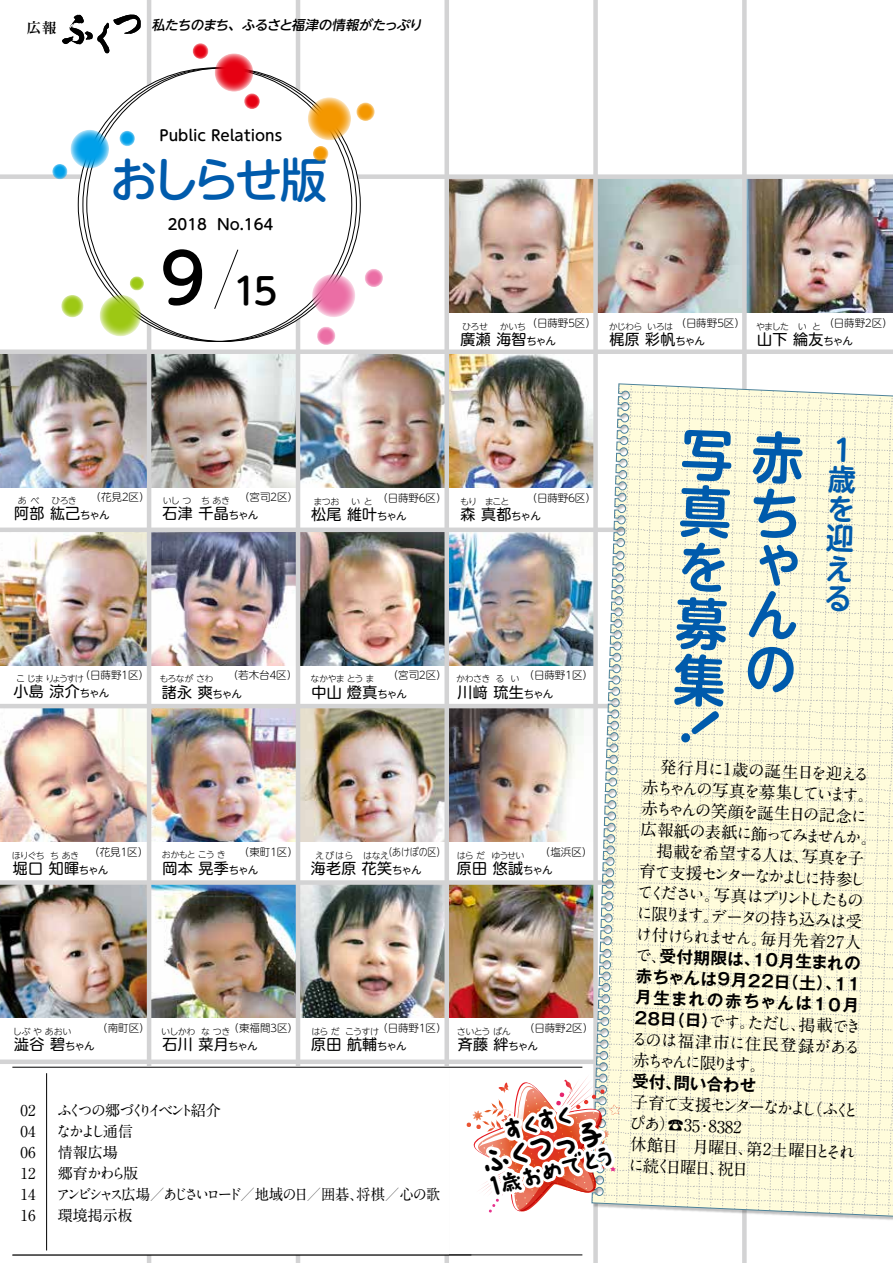
<style>
.page{position:relative;width:893px;height:1263px;background:#fff}
.page>*{position:absolute;margin:0;border:0;box-sizing:border-box;transform-origin:0 0}
.t1{font:700 55.5px/56.4px "UD Shin M Go Pr 6 De";color:#005bac;text-align:justify;scale:.94 1}
.t2{font:500 47.7px "UD Shin M Go Pr 6";letter-spacing:-.12em;color:#005bac}
.t3{font:500 36.45px "UD Shin M Go Pr 6";color:#000}
.t4{font:34.95px "Elmer P Font";color:#000}
.t5{font:700 29.55px/29.5px "UD Shin M Go Pr 6 De";color:#005bac;text-align:justify;scale:.94 1}
.t6{font:28.65px "Elmer P Font";color:#000}
.t7{font:25.95px "Elmer P Font";color:#000}
.t8{font:700 16.5px/21px "A1 Mincho Std";color:#000}
.t9{font:700 16.5px/21px "Gothic MB101 Pro De";color:#000;text-align:justify}
.t10{font:15px "UD Shin M Go Pr 6";letter-spacing:.02em;color:#000}
.t11{font:700 15px/21px "A1 Mincho Std";letter-spacing:-.17em;color:#000}
.t12{font:700 15px/21px "A1 Mincho Std";letter-spacing:-.135em;color:#000;text-align:justify}
.t13{font:500 14.85px "UD Shin M Go Pr 6";color:#000}
.t14{font:14.1px "P Shuei Min Pr 6 B";color:#000}
.t15{font:italic 500 13.35px "UD Shin M Go Pr 6";color:#000}
.t16{font:300 10.5px "UD Shin M Go Pr 6";letter-spacing:-.025em;color:#000}
.t17{font:300 9px "UD Shin M Go Pr 6";letter-spacing:-.07em;color:#000}
.s1{font-size:68.1px}
.s2{font-size:10.5px}
.s3{font-family:"A1 Mincho Std"}
.s4{font-family:"Gothic MB101 Pro De"}
</style>
<div class="page">
<svg style="left:62px;top:15px;width:79px;height:38px"></svg>
<img style="left:0;top:532px;width:592px;height:133px">
<img style="left:0;top:708px;width:592px;height:133px">
<img style="left:0;top:354px;width:592px;height:133px">
<img style="left:0;top:885px;width:592px;height:133px">
<img style="left:449px;top:179px;width:444px;height:133px">
<div style="left:742px;top:0;width:5px;height:1263px;background:#d3d3d4"></div>
<div style="left:593px;top:0;width:5px;height:1263px;background:#d3d3d4"></div>
<div style="left:444px;top:0;width:5px;height:1263px;background:#d3d3d4"></div>
<hr style="left:296px;top:0;width:4px;height:1263px;background:#d3d3d4">
<hr style="left:147px;top:0;width:4px;height:1263px;background:#d3d3d4">
<div style="left:0;top:880px;width:893px;height:5px;background:#d3d3d4"></div>
<hr style="left:0;top:704px;width:893px;height:4px;background:#d3d3d4">
<div style="left:0;top:527px;width:893px;height:5px;background:#d3d3d4"></div>
<div style="left:0;top:349px;width:893px;height:5px;background:#d3d3d4"></div>
<div style="left:0;top:174px;width:893px;height:5px;background:#d3d3d4"></div>
<div style="left:0;top:1059px;width:893px;height:5px;background:#d3d3d4"></div>
<svg style="left:592px;top:384px;width:300px;height:836px;background:#f6f4d9"></svg>
<svg style="left:466px;top:1074px;width:154px;height:144px"></svg>
<div style="left:12px;top:1066px;width:437px;height:188px;background:#fff"></div>
<hr style="left:12px;top:1067px;width:570px;height:1px;background:#000">
<hr style="left:12px;top:1254px;width:570px;height:1px;background:#000">
<hr style="left:46px;top:1073px;width:1px;height:177px;background:#000">
<svg style="left:193px;top:43px;width:15px;height:16px"></svg>
<svg style="left:78px;top:68px;width:282px;height:273px"></svg>
<svg style="left:52px;top:164px;width:16px;height:15px"></svg>
<svg style="left:215px;top:53px;width:38px;height:39px"></svg>
<svg style="left:244px;top:93px;width:16px;height:16px"></svg>
<svg style="left:61px;top:295px;width:23px;height:22px"></svg>
<svg style="left:100px;top:276px;width:44px;height:60px"></svg>
<svg style="left:308px;top:97px;width:43px;height:43px"></svg>
<svg style="left:356px;top:103px;width:19px;height:18px"></svg>
<svg style="left:313px;top:146px;width:16px;height:16px"></svg>
<svg style="left:70px;top:130px;width:39px;height:38px"></svg>
<svg style="left:119px;top:131px;width:16px;height:15px"></svg>
<svg style="left:214px;top:249px;width:25px;height:61px"></svg>
<svg style="left:317px;top:327px;width:18px;height:18px"></svg>
<svg style="left:365px;top:269px;width:18px;height:18px"></svg>
<svg style="left:312px;top:274px;width:43px;height:43px"></svg>
<svg style="left:747px;top:430px;width:56px;height:263px;background:#faf7d8"></svg>
<svg style="left:679px;top:709px;width:42px;height:35px"></svg>
<p class="t14" style="left:27px;top:20px;width:31px">広報</p>
<p class="t15" style="left:151px;top:14px;width:276px">私たちのまち、ふるさと福津の情報がたっぷり</p>
<p class="t13" style="left:160px;top:123px;width:124px">Public Relations</p>
<h2 class="t2" style="left:110px;top:140px;width:219px">おしらせ版</h2>
<p class="t13" style="left:168px;top:212px;width:107px">2018 No.164</p>
<h3 class="t3" style="left:160px;top:260px;width:119px"><span class="s1">9</span> 15</h3>
<p class="t17" style="left:462px;top:319px;width:135px">ひろせ　 かいち<sup>（日蒔野５区）</sup></p>
<p class="t10" style="left:460px;top:327px;width:97px">廣瀬 海智<span class="s2">ちゃん</span></p>
<p class="t17" style="left:609px;top:319px;width:138px">かじわら いろは<sup>（日蒔野５区）</sup></p>
<p class="t10" style="left:609px;top:327px;width:97px">梶原 彩帆<span class="s2">ちゃん</span></p>
<p class="t17" style="left:756px;top:319px;width:138px">やました　い と <sup>（日蒔野２区）</sup></p>
<p class="t10" style="left:757px;top:326px;width:97px">山下 綸友<span class="s2">ちゃん</span></p>
<p class="t17" style="left:18px;top:493px;width:60px">あべ　 ひろき</p>
<p class="t16" style="left:91px;top:489px;width:61px">（花見２区）</p>
<p class="t10" style="left:14px;top:501px;width:97px">阿部 紘己<span class="s2">ちゃん</span></p>
<p class="t17" style="left:163px;top:493px;width:137px">いし つ ち あき <sup>（宮司２区）</sup></p>
<p class="t10" style="left:163px;top:501px;width:97px">石津 千晶<span class="s2">ちゃん</span></p>
<p class="t16" style="left:313px;top:489px;width:135px"><sub>まつお　</sub> <sub>い</sub> <sub>と</sub>（日蒔野６区）</p>
<p class="t10" style="left:311px;top:502px;width:97px">松尾 維叶<span class="s2">ちゃん</span></p>
<p class="t17" style="left:460px;top:494px;width:51px">もり まこと</p>
<p class="t16" style="left:527px;top:489px;width:71px">（日蒔野６区）</p>
<p class="t10" style="left:460px;top:502px;width:82px">森 真都<span class="s2">ちゃん</span></p>
<p class="t17" style="left:16px;top:671px;width:134px">こ じま りょうすけ<sup>（日蒔野１区）</sup></p>
<p class="t10" style="left:14px;top:679px;width:97px">小島 涼介<span class="s2">ちゃん</span></p>
<p class="t17" style="left:159px;top:672px;width:56px">もろなが さわ</p>
<p class="t16" style="left:228px;top:667px;width:71px">（若木台４区）</p>
<p class="t10" style="left:162px;top:679px;width:82px">諸永 爽<span class="s2">ちゃん</span></p>
<p class="t17" style="left:310px;top:672px;width:66px">なかやま とう ま</p>
<p class="t16" style="left:388px;top:667px;width:61px">（宮司２区）</p>
<p class="t10" style="left:311px;top:679px;width:97px">中山 燈真<span class="s2">ちゃん</span></p>
<p class="t16" style="left:456px;top:667px;width:138px"><sub>かわさき</sub> <sub>る</sub> <sub>い</sub>（日蒔野１区）</p>
<p class="t10" style="left:458px;top:679px;width:97px">川﨑 琉生<span class="s2">ちゃん</span></p>
<h1 class="t1" style="left:682px;top:422px;width:32px;rotate:2deg">写真を募集</h1>
<h3 class="t5" style="left:830px;top:433px;width:18px;rotate:2deg">１歳を迎える</h3>
<p class="t17" style="left:12px;top:848px;width:138px">ほりぐち ち あき <sup>（花見１区）</sup></p>
<p class="t10" style="left:13px;top:856px;width:97px">堀口 知暉<span class="s2">ちゃん</span></p>
<p class="t17" style="left:162px;top:847px;width:66px">おかもと こう き</p>
<p class="t16" style="left:239px;top:843px;width:61px">（東町１区）</p>
<p class="t10" style="left:163px;top:856px;width:97px">岡本 晃季<span class="s2">ちゃん</span></p>
<p class="t17" style="left:315px;top:848px;width:132px">えびはら　はなえ<sup>（あけぼの区）</sup></p>
<p class="t10" style="left:311px;top:856px;width:112px">海老原 花笑<span class="s2">ちゃん</span></p>
<p class="t17" style="left:457px;top:848px;width:69px">はら だ ゆうせい</p>
<p class="t16" style="left:540px;top:843px;width:54px">（塩浜区）</p>
<p class="t10" style="left:457px;top:856px;width:97px">原田 悠誠<span class="s2">ちゃん</span></p>
<p class="t17" style="left:13px;top:1024px;width:60px">しぶ や あおい</p>
<p class="t16" style="left:97px;top:1019px;width:54px">（南町区）</p>
<p class="t10" style="left:14px;top:1032px;width:82px">澁谷 碧<span class="s2">ちゃん</span></p>
<p class="t17" style="left:161px;top:1024px;width:138px">いしかわ な つき<sup>（東福間３区）</sup></p>
<p class="t10" style="left:163px;top:1032px;width:97px">石川 菜月<span class="s2">ちゃん</span></p>
<p class="t17" style="left:311px;top:1024px;width:137px">はら だ こうすけ<sup>（日蒔野１区）</sup></p>
<p class="t10" style="left:311px;top:1032px;width:97px">原田 航輔<span class="s2">ちゃん</span></p>
<p class="t17" style="left:457px;top:1024px;width:55px">さいとう ばん</p>
<p class="t16" style="left:524px;top:1019px;width:71px">（日蒔野２区）</p>
<p class="t10" style="left:458px;top:1032px;width:82px">斉藤 絆<span class="s2">ちゃん</span></p>
<p class="t12" style="left:21px;top:1098px;width:17px">02<br>04<br>06<br>12<br>14<br>16</p>
<p class="t11" style="left:56px;top:1098px;width:386px">ふくつの郷づくりイベント紹介<br>なかよし通信<br>情報広場<br>郷育かわら版<br>アンビシャス広場／あじさいロード／地域の日／囲碁、将棋／心の歌環境掲示板</p>
<h3 class="t6" style="left:501px;top:1117px;width:71px;rotate:-15deg">すくすく</h3>
<h3 class="t4" style="left:477px;top:1147px;width:133px;rotate:-15deg">ふくつっ子</h3>
<h3 class="t7" style="left:487px;top:1175px;width:128px;rotate:-15deg">1歳おめでとう</h3>
<p class="t8" style="left:642px;top:754px;width:240px;rotate:2deg">　発行月に1歳の誕生日を迎える赤ちゃんの写真を募集しています。赤ちゃんの笑顔を誕生日の記念に広報紙の表紙に飾ってみませんか。　掲載を希望する人は、写真を子育て支援センターなかよしに持参してください。写真はプリントしたものに限ります。データの持ち込みは受け付けられません。毎月先着27人</p>
<p class="t9" style="left:636px;top:943px;width:227px;rotate:2deg"><span class="s3">で、</span>受付期限は、10月生まれの赤ちゃんは9月２2日（土）、11月生まれの赤ちゃんは10月</p>
<p class="t8" style="left:632px;top:1006px;width:231px;text-align:justify;rotate:2deg"><span class="s4">２8日（日）</span>です。ただし、掲載できるのは福津市に住民登録がある赤ちゃんに限ります。</p>
<p class="t9" style="left:633px;top:1069px;width:125px;rotate:2deg">受付、問い合わせ</p>
<p class="t8" style="left:631px;top:1090px;width:231px;rotate:2deg">子育て支援センターなかよし（ふくとぴあ）☎35・8382<br>休館日　月曜日、第2土曜日とそれに続く日曜日、祝日</p>
</div>
